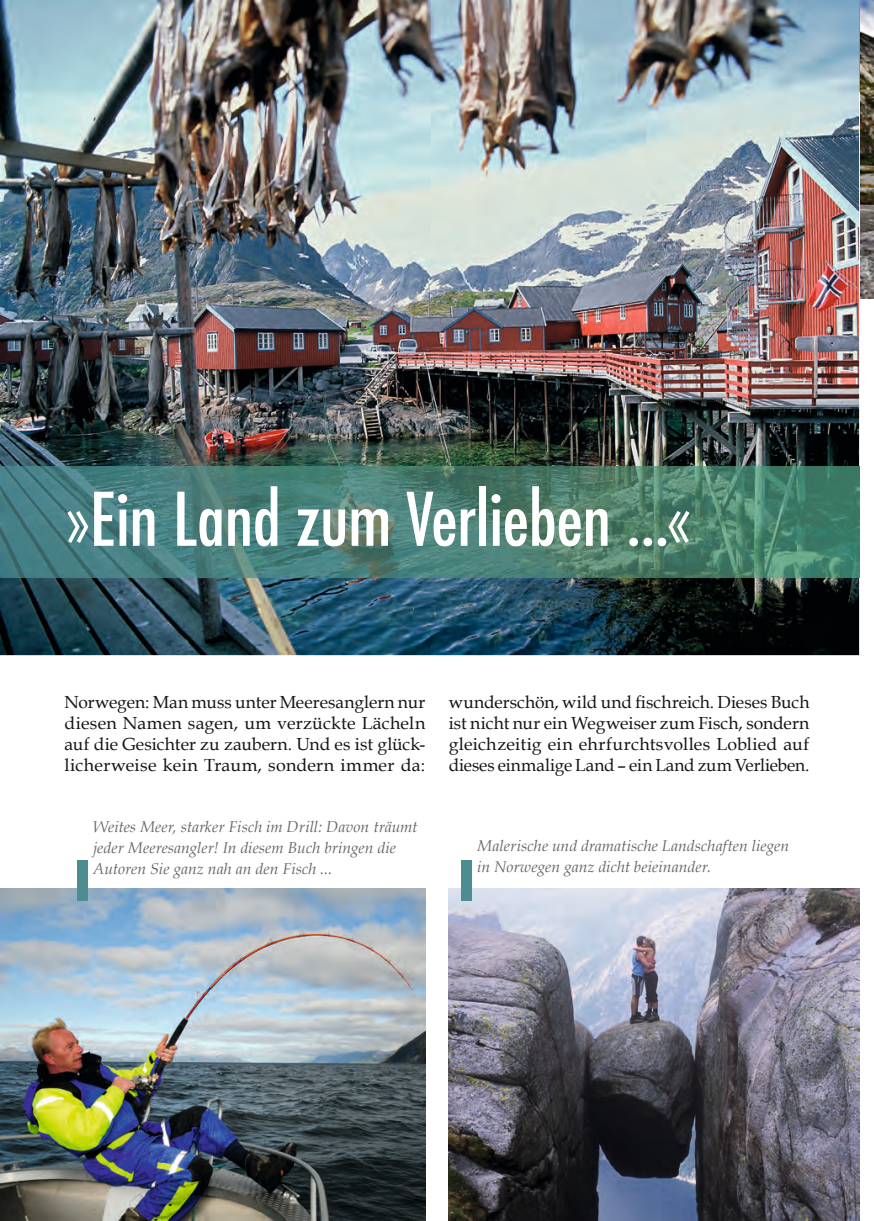
<style>
.page{position:relative;width:874px;height:1221px;background:#fff}
.page>*{position:absolute;margin:0;border:0;box-sizing:border-box;transform-origin:0 0}
.t1{font:500 condensed 71.75px "Futura";letter-spacing:-.01em;color:#fff}
.t2{font:17.5px/21px "Book Antiqua";letter-spacing:.005em;color:#131413;text-align:justify}
.t3{font:italic 15.75px/21px "Book Antiqua";color:#686867}
</style>
<div class="page">
<svg style="left:858px;top:0;width:1px;height:92px"></svg>
<img style="left:0;top:0;width:858px;height:655px">
<img style="left:0;top:466px;width:858px;height:111px">
<img style="left:0;top:888px;width:425px;height:332px">
<img style="left:448px;top:888px;width:410px;height:332px">
<img style="left:859px;top:0;width:14px;height:299px">
<div style="left:77px;top:860px;width:10px;height:41px;background:#4d8d91"></div>
<div style="left:461px;top:860px;width:10px;height:41px;background:#4d8d91"></div>
<h1 class="t1" style="left:64px;top:473px;width:629px">»Ein Land zum Verlieben ...«</h1>
<p class="t2" style="left:64px;top:691px;width:362px">Norwegen: Man muss unter Meeresanglern nur diesen Namen sagen, um verzückte Lächeln auf die Gesichter zu zaubern. Und es ist glück&shy;licherweise kein Traum, sondern immer da:</p>
<p class="t2" style="left:448px;top:691px;width:362px">wunderschön, wild und fischreich. Dieses Buch ist nicht nur ein Wegweiser zum Fisch, sondern gleichzeitig ein ehrfurchtsvolles Loblied auf dieses einmalige Land – ein Land zum Verlieben.</p>
<p class="t3" style="left:93px;top:816px;width:326px">Weites Meer, starker Fisch im Drill: Davon träumt jeder Meeresangler! In diesem Buch bringen die<br>Autoren Sie ganz nah an den Fisch ...</p>
<p class="t3" style="left:477px;top:835px;width:313px">Malerische und dramatische Landschaften liegen in Norwegen ganz dicht beieinander.</p>
</div>
